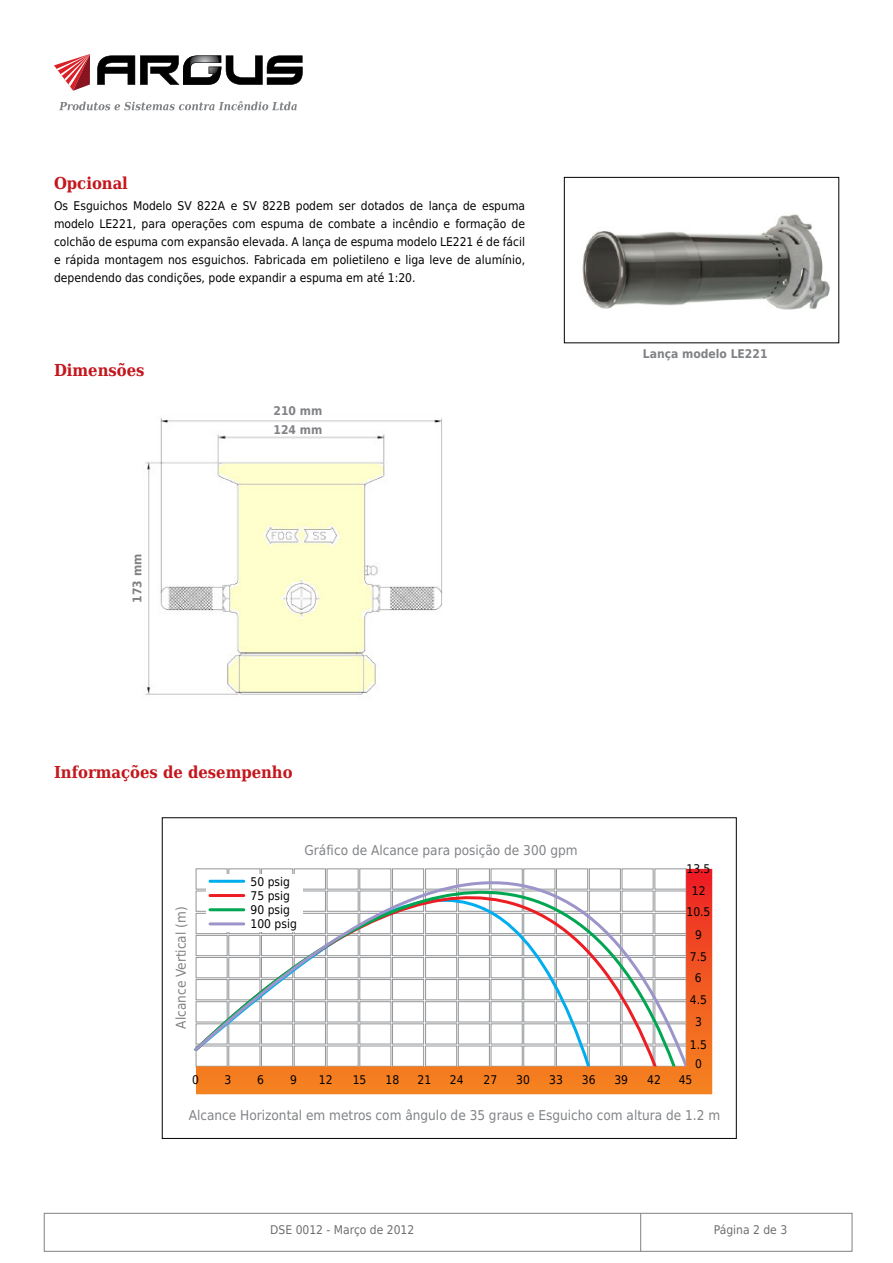
<style>
.page{position:relative;width:893px;height:1263px;background:#fff}
.page>*{position:absolute;margin:0;border:0;box-sizing:border-box;transform-origin:0 0}
.t1{font:700 16.5px "DejaVu Serif Condensed";color:#c4161c}
.t2{font:13.5px "DejaVu Sans Condensed";color:#808285}
.t3{font:12px/18px "DejaVu Sans Condensed";color:#000;text-align:justify}
.t4{font:700 12px/19.5px "DejaVu Sans Condensed";color:#808285}
.t5{font:12px "DejaVu Sans Condensed";color:#6d6e71}
</style>
<div class="page">
<div style="left:44px;top:1213px;width:808px;height:39px;border:1px solid #808285"></div>
<hr style="left:640px;top:1213px;width:1px;height:38px;background:#808285">
<svg style="left:54px;top:54px;width:36px;height:37px"></svg>
<svg style="left:97px;top:55px;width:206px;height:30px"></svg>
<svg style="left:59px;top:101px;width:238px;height:9px"></svg>
<img style="left:582px;top:214px;width:248px;height:96px">
<div style="left:564px;top:177px;width:275px;height:166px;border:1px solid #000"></div>
<img style="left:145px;top:418px;width:298px;height:277px">
<svg style="left:192px;top:817px;width:486px;height:2px"></svg>
<svg style="left:196px;top:869px;width:516px;height:225px"></svg>
<div style="left:206px;top:874px;width:96px;height:58px;background:#fff"></div>
<hr style="left:210px;top:880px;width:34px;height:3px;background:#00aeef">
<hr style="left:210px;top:894px;width:34px;height:3px;background:#ed1d24">
<hr style="left:210px;top:908px;width:34px;height:3px;background:#00a651">
<hr style="left:210px;top:922px;width:34px;height:3px;background:#9b95c9">
<h1 class="t1" style="left:54px;top:169px;width:75px">Opcional</h1>
<p class="t3" style="left:54px;top:196px;width:473px">Os Esguichos Modelo SV 822A e SV 822B podem ser dotados de lança de espuma modelo LE221, para operações com espuma de combate a incêndio e formação de colchão de espuma com expansão elevada. A lança de espuma modelo LE221 é de fácil e rápida montagem nos esguichos. Fabricada em polietileno e liga leve de alumínio, dependendo das condições, pode expandir a espuma em até 1:20.</p>
<h1 class="t1" style="left:54px;top:356px;width:92px">Dimensões</h1>
<p class="t4" style="left:127px;top:603px;width:50px;rotate:-90deg">173 mm</p>
<p class="t4" style="left:274px;top:401px;width:50px">210 mm<br>124 mm</p>
<h1 class="t1" style="left:54px;top:758px;width:240px">Informações de desempenho</h1>
<p class="t2" style="left:170px;top:1028px;width:124px;rotate:-90deg">Alcance Vertical (m)</p>
<p class="t3" style="left:251px;top:875px;width:48px;line-height:14px;text-align:left">50 psig<br>75 psig<br>90 psig<br>100 psig</p>
<p class="t2" style="left:305px;top:839px;width:275px">Gráfico de Alcance para posição de 300 gpm</p>
<p class="t4" style="left:643px;top:344px;width:126px">Lança modelo LE221</p>
<p class="t3" style="left:686px;top:860px;width:25px">13.5</p>
<p class="t3" style="left:692px;top:881px;width:15px">12</p>
<p class="t3" style="left:686px;top:902px;width:25px">10.5</p>
<p class="t3" style="left:695px;top:925px;width:8px">9</p>
<p class="t3" style="left:695px;top:969px;width:8px">6</p>
<p class="t3" style="left:690px;top:947px;width:19px">7.5</p>
<p class="t3" style="left:690px;top:990px;width:19px">4.5</p>
<p class="t3" style="left:695px;top:1013px;width:8px">3</p>
<p class="t3" style="left:690px;top:1035px;width:19px">1.5</p>
<p class="t3" style="left:695px;top:1054px;width:8px">0</p>
<p class="t3" style="left:192px;top:1070px;width:8px">0</p>
<p class="t3" style="left:224px;top:1070px;width:8px">3</p>
<p class="t3" style="left:257px;top:1070px;width:8px">6</p>
<p class="t3" style="left:290px;top:1070px;width:8px">9</p>
<p class="t3" style="left:319px;top:1070px;width:15px">12</p>
<p class="t3" style="left:353px;top:1070px;width:15px">15</p>
<p class="t3" style="left:385px;top:1070px;width:15px">18</p>
<p class="t3" style="left:418px;top:1070px;width:15px">21</p>
<p class="t3" style="left:450px;top:1070px;width:15px">24</p>
<p class="t3" style="left:483px;top:1070px;width:15px">27</p>
<p class="t3" style="left:516px;top:1070px;width:15px">30</p>
<p class="t3" style="left:549px;top:1070px;width:15px">33</p>
<p class="t3" style="left:582px;top:1070px;width:15px">36</p>
<p class="t3" style="left:614px;top:1070px;width:15px">39</p>
<p class="t3" style="left:647px;top:1070px;width:15px">42</p>
<p class="t3" style="left:679px;top:1070px;width:15px">45</p>
<p class="t2" style="left:189px;top:1104px;width:533px">Alcance Horizontal em metros com ângulo de 35 graus e Esguicho com altura de 1.2 m</p>
<p class="t5" style="left:270px;top:1220px;width:146px">DSE 0012 - Março de 2012</p>
<p class="t5" style="left:714px;top:1220px;width:75px">Página 2 de 3</p>
</div>
